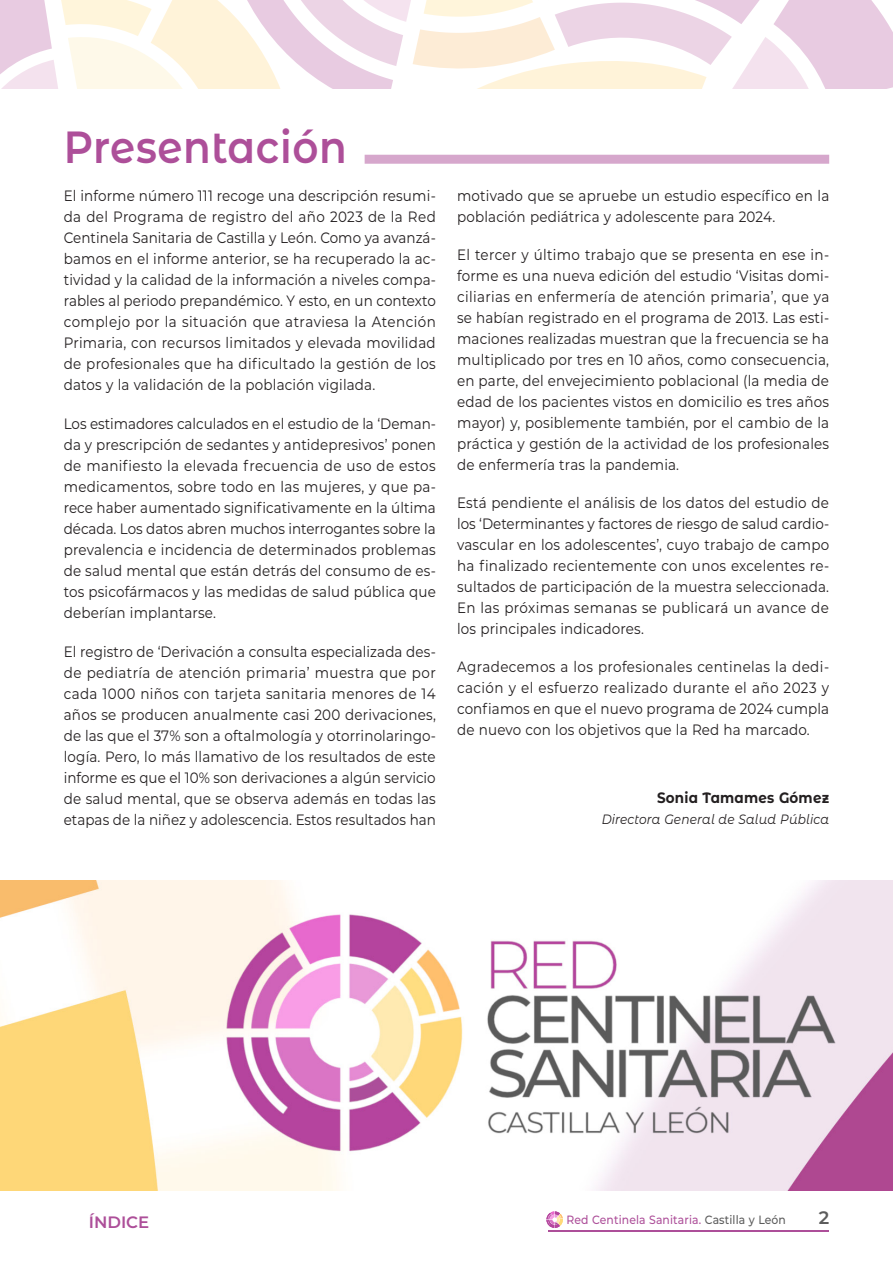
<style>
.page{position:relative;width:893px;height:1263px;background:#fff}
.page>*{position:absolute;margin:0;border:0;box-sizing:border-box;transform-origin:0 0}
.t1{font:600 45px "Montserrat Alternates";letter-spacing:.015em;color:#ad4f99;scale:.9 1}
.t2{font:600 18px "Montserrat";color:#5c5c5c}
.t3{font:600 16.5px "Montserrat";color:#ad4f99}
.t4{font:15px/21px "Montserrat";letter-spacing:.015em;color:#231f20;text-align:justify;scale:.9 1}
.t5{font:700 15px "Montserrat Alternates";letter-spacing:.015em;color:#231f20;scale:.9 1}
.t6{font:italic 13.5px "Montserrat Alternates";letter-spacing:.015em;color:#231f20;scale:.9 1}
.t7{font:500 12px "Montserrat";letter-spacing:.015em;color:#ad4f99;scale:.9 1}
.s1{color:#5c5c5c}
</style>
<div class="page">
<hr style="left:549px;top:1231px;width:280px;height:1px;background:#ad4f99">
<svg style="left:546px;top:1211px;width:17px;height:17px"></svg>
<svg style="left:0;top:0;width:893px;height:88px"></svg>
<img style="left:0;top:880px;width:893px;height:311px">
<div style="left:365px;top:155px;width:464px;height:9px;background:#d6a7cc"></div>
<h1 class="t1" style="left:64px;top:115px;width:316px">Presentación</h1>
<p class="t4" style="left:64px;top:184px;width:415px">El informe número 111 recoge una descripción resumi&shy;da del Programa de registro del año 2023 de la Red Centinela Sanitaria de Castilla y León. Como ya avanzá&shy;bamos en el informe anterior, se ha recuperado la ac&shy;tividad y la calidad de la información a niveles compa&shy;rables al periodo prepandémico. Y esto, en un contexto complejo por la situación que atraviesa la Atención Primaria, con recursos limitados y elevada movilidad de profesionales que ha dificultado la gestión de los datos y la validación de la población vigilada.</p>
<p class="t4" style="left:64px;top:412px;width:415px">Los estimadores calculados en el estudio de la ‘Deman&shy;da y prescripción de sedantes y antidepresivos’ ponen de manifiesto la elevada frecuencia de uso de estos medicamentos, sobre todo en las mujeres, y que pa&shy;rece haber aumentado significativamente en la última década. Los datos abren muchos interrogantes sobre la prevalencia e incidencia de determinados problemas de salud mental que están detrás del consumo de es&shy;tos psicofármacos y las medidas de salud pública que deberían implantarse.</p>
<p class="t4" style="left:64px;top:640px;width:415px">El registro de ‘Derivación a consulta especializada des&shy;de pediatría de atención primaria’ muestra que por cada 1000 niños con tarjeta sanitaria menores de 14 años se producen anualmente casi 200 derivaciones, de las que el 37% son a oftalmología y otorrinolaringo&shy;logía. Pero, lo más llamativo de los resultados de este informe es que el 10% son derivaciones a algún servicio de salud mental, que se observa además en todas las etapas de la niñez y adolescencia. Estos resultados han</p>
<p class="t4" style="left:457px;top:184px;width:415px">motivado que se apruebe un estudio específico en la población pediátrica y adolescente para 2024.</p>
<p class="t4" style="left:457px;top:244px;width:415px">El tercer y último trabajo que se presenta en ese in&shy;forme es una nueva edición del estudio ‘Visitas domi&shy;ciliarias en enfermería de atención primaria’, que ya se habían registrado en el programa de 2013. Las esti&shy;maciones realizadas muestran que la frecuencia se ha multiplicado por tres en 10 años, como consecuencia, en parte, del envejecimiento poblacional (la media de edad de los pacientes vistos en domicilio es tres años mayor) y, posiblemente también, por el cambio de la práctica y gestión de la actividad de los profesionales de enfermería tras la pandemia.</p>
<p class="t4" style="left:457px;top:492px;width:415px">Está pendiente el análisis de los datos del estudio de los ‘Determinantes y factores de riesgo de salud cardio&shy;vascular en los adolescentes’, cuyo trabajo de campo ha finalizado recientemente con unos excelentes re&shy;sultados de participación de la muestra seleccionada.<br>En las próximas semanas se publicará un avance de los principales indicadores.</p>
<p class="t4" style="left:457px;top:656px;width:415px">Agradecemos a los profesionales centinelas la dedi&shy;cación y el esfuerzo realizado durante el año 2023 y confiamos en que el nuevo programa de 2024 cumpla de nuevo con los objetivos que la Red ha marcado.</p>
<p class="t5" style="left:657px;top:787px;width:193px">Sonia Tamames Gómez</p>
<p class="t6" style="left:602px;top:810px;width:254px">Directora General de Salud Pública</p>
<p class="t3" style="left:89px;top:1210px;width:62px">ÍNDICE</p>
<p class="t7" style="left:566px;top:1211px;width:245px">Red Centinela Sanitaria. <span class="s1">Castilla y León</span></p>
<p class="t2" style="left:819px;top:1205px;width:12px">2</p>
</div>
